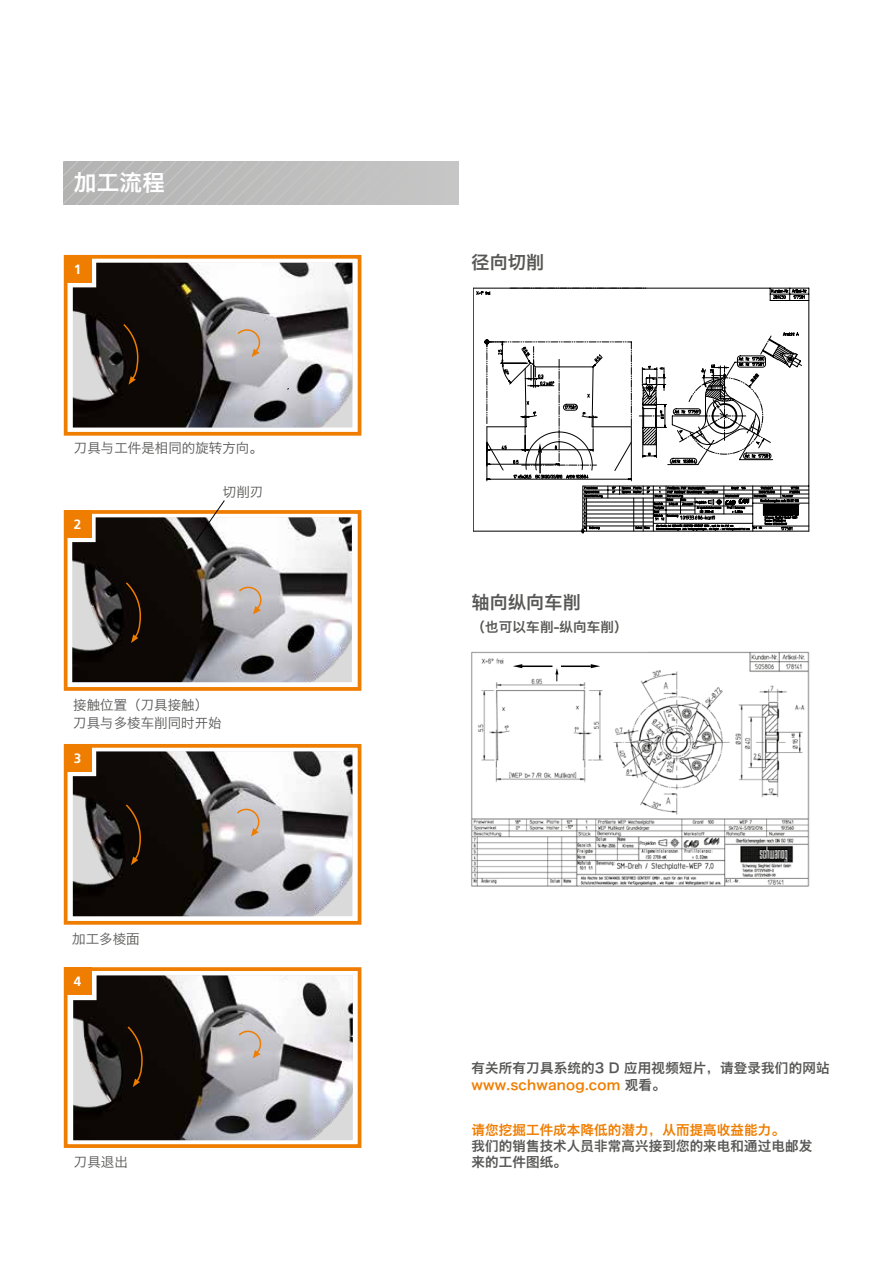
<style>
.page{position:relative;width:893px;height:1263px;background:#fff}
.page>*{position:absolute;margin:0;border:0;box-sizing:border-box;transform-origin:0 0}
.t1{font:22.5px "Hiragino Sans GB W6";color:#fff}
.t2{font:18px "Hiragino Sans GB W6";letter-spacing:.015em;color:#575756}
.t3{font:13.5px/16.2px "Hiragino Sans GB W6";letter-spacing:.015em;color:#575756}
.t4{font:13.5px/18px "Hiragino Sans GB W3";color:#575756}
.t5{font:13.5px "Hiragino Sans GB W6";letter-spacing:.01em;color:#ef7d00}
.t6{font:700 13.5px "Frutiger";color:#fff}
.s1{color:#ef7d00}
</style>
<div class="page">
<svg style="left:64px;top:255px;width:297px;height:181px"></svg>
<div style="left:64px;top:255px;width:27px;height:28px;background:#ef7d00"></div>
<hr style="left:473px;top:531px;width:336px;height:1px;background:#000">
<svg style="left:483px;top:288px;width:322px;height:245px"></svg>
<img style="left:471px;top:651px;width:338px;height:236px">
<hr style="left:561px;top:665px;width:30px;height:2px;background:#000">
<svg style="left:591px;top:664px;width:9px;height:4px"></svg>
<hr style="left:522px;top:665px;width:30px;height:2px;background:#000">
<svg style="left:513px;top:664px;width:9px;height:4px"></svg>
<svg style="left:555px;top:668px;width:3px;height:13px"></svg>
<svg style="left:64px;top:744px;width:297px;height:181px"></svg>
<div style="left:64px;top:967px;width:297px;height:181px;background:#fff;border:4px solid #ef7d00"></div>
<svg style="left:64px;top:162px;width:395px;height:42px;background:#bdbdbd"></svg>
<div style="left:64px;top:510px;width:297px;height:181px;background:#fff;border:4px solid #ef7d00"></div>
<div style="left:64px;top:510px;width:27px;height:28px;background:#ef7d00"></div>
<div style="left:64px;top:744px;width:27px;height:28px;background:#ef7d00"></div>
<div style="left:64px;top:967px;width:27px;height:28px;background:#ef7d00"></div>
<img style="left:73px;top:263px;width:279px;height:164px">
<svg style="left:236px;top:328px;width:25px;height:29px"></svg>
<svg style="left:122px;top:322px;width:17px;height:63px"></svg>
<img style="left:72px;top:517px;width:280px;height:165px">
<svg style="left:124px;top:581px;width:18px;height:62px"></svg>
<svg style="left:237px;top:586px;width:25px;height:28px"></svg>
<img style="left:73px;top:751px;width:279px;height:165px">
<svg style="left:235px;top:808px;width:25px;height:28px"></svg>
<svg style="left:124px;top:803px;width:18px;height:62px"></svg>
<img style="left:73px;top:975px;width:280px;height:165px">
<svg style="left:237px;top:1030px;width:25px;height:28px"></svg>
<svg style="left:126px;top:1025px;width:17px;height:62px"></svg>
<svg style="left:195px;top:500px;width:30px;height:42px"></svg>
<h1 class="t1" style="left:74px;top:167px;width:93px">加工流程</h1>
<p class="t6" style="left:74px;top:262px;width:9px">1</p>
<p class="t4" style="left:74px;top:439px;width:190px">刀具与工件是相同的旋转方向。</p>
<p class="t6" style="left:74px;top:516px;width:9px">2</p>
<p class="t4" style="left:223px;top:483px;width:42px">切削刃</p>
<p class="t4" style="left:73px;top:695px;width:150px">接触位置（刀具接触）刀具与多棱车削同时开始</p>
<p class="t6" style="left:74px;top:750px;width:9px">3</p>
<p class="t4" style="left:72px;top:929px;width:69px">加工多棱面</p>
<p class="t6" style="left:74px;top:974px;width:9px">4</p>
<p class="t4" style="left:74px;top:1152px;width:55px">刀具退出</p>
<h2 class="t2" style="left:471px;top:250px;width:74px">径向切削</h2>
<h2 class="t2" style="left:471px;top:591px;width:111px">轴向纵向车削</h2>
<p class="t3" style="left:471px;top:618px;width:158px">（也可以车削-纵向车削）</p>
<p class="t3" style="left:471px;top:1060px;width:360px">有关所有刀具系统的3 D 应用视频短片，请登录我们的网站<span class="s1">www.schwanog.com</span> 观看。</p>
<p class="t5" style="left:471px;top:1120px;width:315px">请您挖掘工件成本降低的潜力，从而提高收益能力。</p>
<p class="t3" style="left:471px;top:1137px;width:342px">我们的销售技术人员非常高兴接到您的来电和通过电邮发来的工件图纸。</p>
</div>
